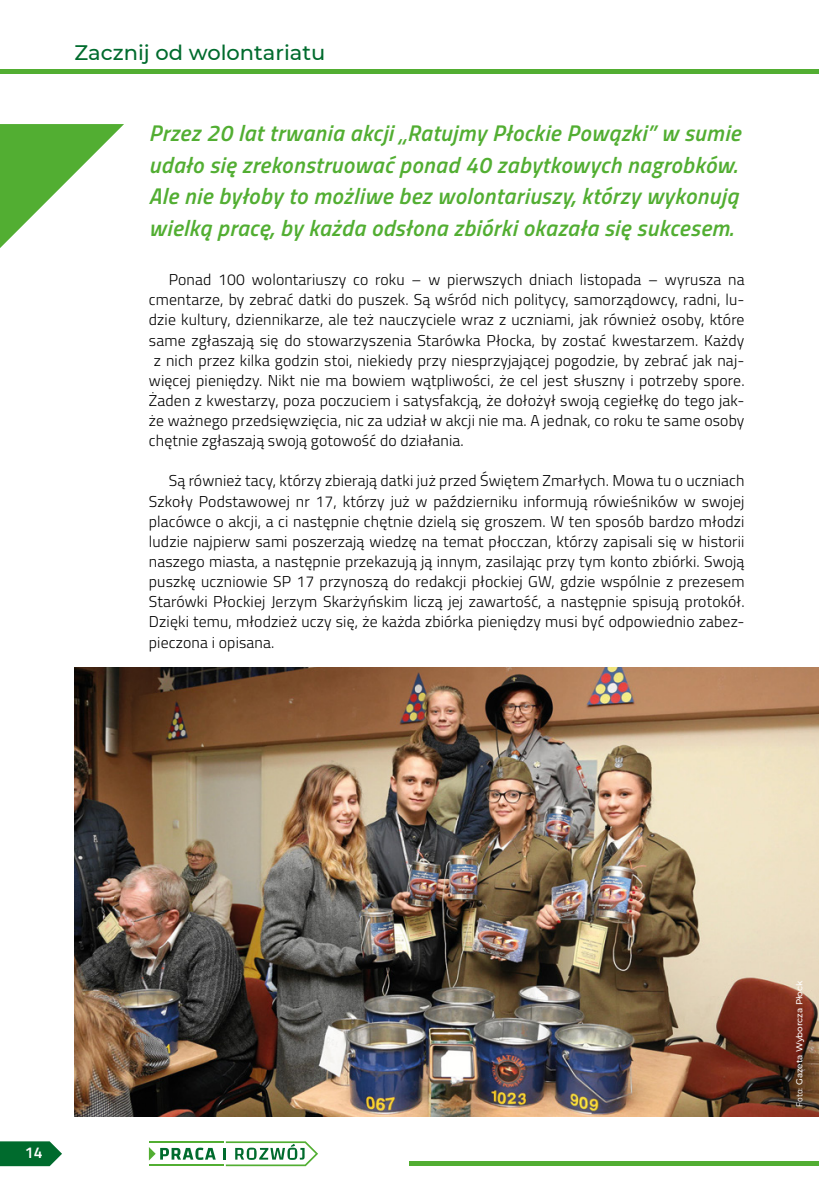
<style>
.page{position:relative;width:819px;height:1191px;background:#fff}
.page>*{position:absolute;margin:0;border:0;box-sizing:border-box;transform-origin:0 0}
.t1{font:italic 600 22.75px/31.5px "Titillium";letter-spacing:.02em;color:#52ae32}
.t2{font:500 21px "Montserrat";color:#006b2d}
.t3{font:300 15.75px/20.1px "Titillium";letter-spacing:.01em;color:#000;text-align:justify}
.t4{font:600 15.75px "Titillium";color:#fff}
.t5{font:500 8.75px "Montserrat";color:#fff}
.s1{font-family:"Titillium";font-weight:400}
</style>
<div class="page">
<div style="left:0;top:69px;width:819px;height:5px;background:#52ae32"></div>
<div style="left:409px;top:1161px;width:410px;height:5px;background:#52ae32"></div>
<svg style="left:0;top:1141px;width:62px;height:25px;background:#1c7b44"></svg>
<hr style="left:149px;top:1141px;width:74px;height:2px;background:#52ae32">
<hr style="left:149px;top:1164px;width:74px;height:2px;background:#52ae32">
<svg style="left:149px;top:1147px;width:67px;height:13px"></svg>
<svg style="left:223px;top:1141px;width:95px;height:25px"></svg>
<img style="left:74px;top:667px;width:745px;height:449px">
<svg style="left:0;top:124px;width:124px;height:124px"></svg>
<h2 class="t2" style="left:74px;top:38px;width:252px">Zacznij od wolontariatu</h2>
<p class="t1" style="left:149px;top:116px;width:593px">Przez 20 lat trwania akcji „Ratujmy Płockie Powązki” w sumie udało się zrekonstruować ponad 40 zabytkowych nagrobków.<br>Ale nie byłoby to możliwe bez wolontariuszy, którzy wykonują wielką pracę, by każda odsłona zbiórki okazała się sukcesem.</p>
<p class="t3" style="left:169px;top:269px;width:577px">Ponad 100 wolontariuszy co roku – w pierwszych dniach listopada – wyrusza na</p>
<p class="t3" style="left:149px;top:289px;width:597px">cmentarze, by zebrać datki do puszek. Są wśród nich politycy, samorządowcy, radni, lu-</p>
<p class="t3" style="left:149px;top:309px;width:597px">dzie kultury, dziennikarze, ale też nauczyciele wraz z uczniami, jak również osoby, które</p>
<p class="t3" style="left:149px;top:329px;width:597px">same zgłaszają się do stowarzyszenia Starówka Płocka, by zostać kwestarzem. Każdy</p>
<p class="t3" style="left:154px;top:349px;width:592px">z nich przez kilka godzin stoi, niekiedy przy niesprzyjającej pogodzie, by zebrać jak naj-</p>
<p class="t3" style="left:149px;top:369px;width:597px">więcej pieniędzy. Nikt nie ma bowiem wątpliwości, że cel jest słuszny i potrzeby spore.</p>
<p class="t3" style="left:149px;top:389px;width:597px">Żaden z kwestarzy, poza poczuciem i satysfakcją, że dołożył swoją cegiełkę do tego jak-</p>
<p class="t3" style="left:149px;top:410px;width:597px">że ważnego przedsięwzięcia, nic za udział w akcji nie ma. A jednak, co roku te same osoby</p>
<p class="t3" style="left:149px;top:430px;width:316px">chętnie zgłaszają swoją gotowość do działania.</p>
<p class="t3" style="left:149px;top:470px;width:597px;text-indent:20px">Są również tacy, którzy zbierają datki już przed Świętem Zmarłych. Mowa tu o uczniach Szkoły Podstawowej nr 17, którzy już w październiku informują rówieśników w swojej placówce o akcji, a ci następnie chętnie dzielą się groszem. W ten sposób bardzo młodzi ludzie najpierw sami poszerzają wiedzę na temat płocczan, którzy zapisali się w historii naszego miasta, a następnie przekazują ją innym, zasilając przy tym konto zbiórki. Swoją puszkę uczniowie SP 17 przynoszą do redakcji płockiej GW, gdzie wspólnie z prezesem Starówki Płockiej Jerzym Skarżyńskim liczą jej zawartość, a następnie spisują protokół.<br>Dzięki temu, młodzież uczy się, że każda zbiórka pieniędzy musi być odpowiednio zabez&shy;pieczona i opisana.</p>
<p class="t4" style="left:25px;top:1140px;width:19px">14</p>
<p class="t5" style="left:793px;top:1106px;width:127px;rotate:-90deg"><span class="s1">Foto:</span> Gazeta Wyborcza Płock</p>
</div>
